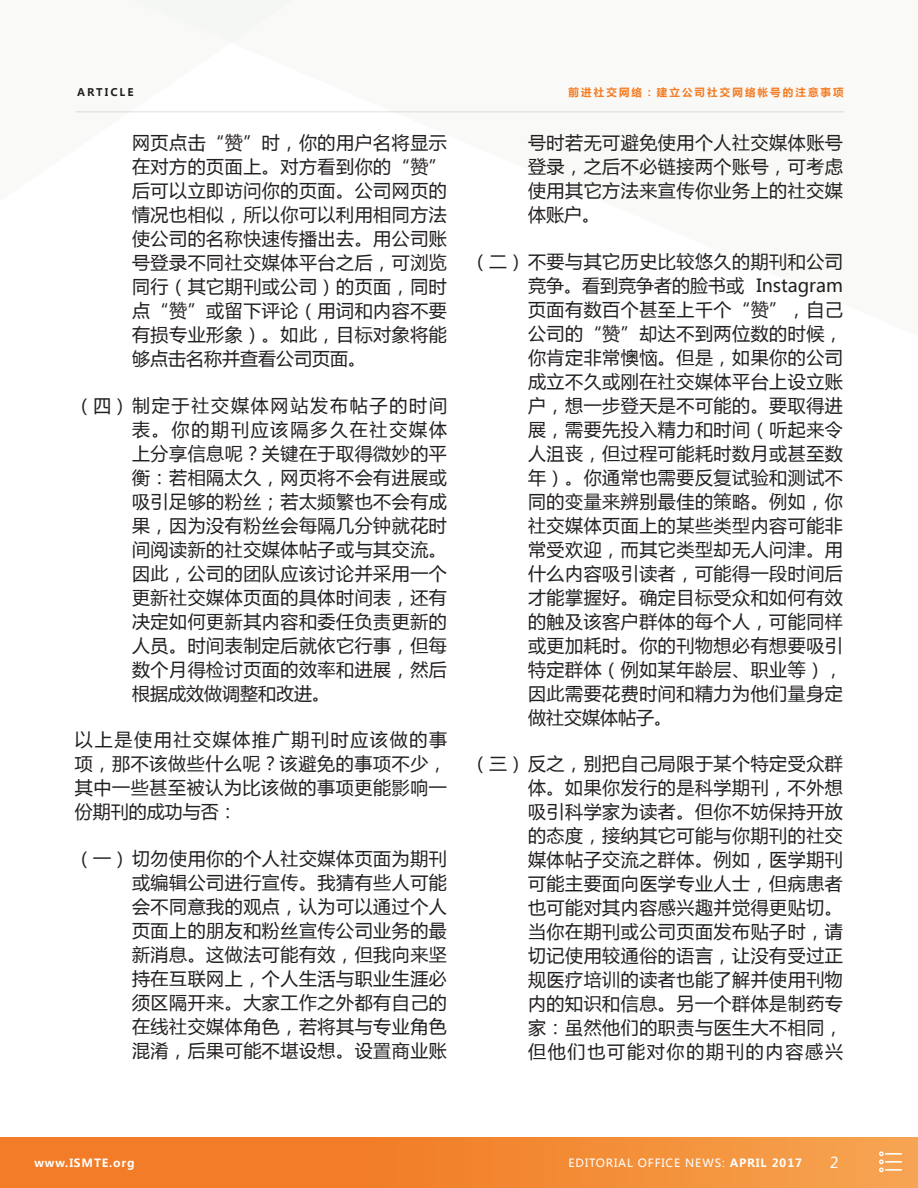
<style>
.page{position:relative;width:918px;height:1188px;background:#fff}
.page>*{position:absolute;margin:0;border:0;box-sizing:border-box;transform-origin:0 0}
.t1{font:18px/24px "Microsoft Ya Hei";letter-spacing:.03em;color:#231f20;text-align:justify}
.t2{font:15px "Microsoft Ya Hei";color:#fff}
.t3{font:11.25px "Microsoft Ya Hei";letter-spacing:.075em;color:#fff}
.t4{font:700 11.25px "Microsoft Ya Hei";letter-spacing:.075em;color:#fff}
.Section_Heading{font:700 10.5px "Microsoft Ya Hei";letter-spacing:.2em;color:#f47d25}
.Section_Heading-2{font:700 10.5px "Microsoft Ya Hei";letter-spacing:.2em;color:#231f20}
.s1{font-weight:700}
</style>
<div class="page">
<div style="left:0;top:1137px;width:918px;height:51px;background:linear-gradient(to right,#f1721c,#f59f4a)"></div>
<svg style="left:879px;top:1151px;width:23px;height:21px"></svg>
<hr style="left:76px;top:111px;width:768px;height:2px;background:#231f20">
<p class="Section_Heading-2" style="left:77px;top:85px;width:58px">ARTICLE</p>
<p class="Section_Heading" style="left:569px;top:85px;width:277px">前进社交网络：建立公司社交网络帐号的注意事项</p>
<p class="t1" style="left:132px;top:130px;width:316px">网页点击“赞”时，你的用户名将显示在对方的页面上。对方看到你的“赞”后可以立即访问你的页面。公司网页的情况也相似，所以你可以利用相同方法使公司的名称快速传播出去。用公司账号登录不同社交媒体平台之后，可浏览同行（其它期刊或公司）的页面，同时点“赞”或留下评论（用词和内容不要有损专业形象）。如此，目标对象将能够点击名称并查看公司页面。</p>
<p class="t1" style="left:132px;top:393px;width:317px;text-indent:-57px">（四）制定于社交媒体网站发布帖子的时间表。你的期刊应该隔多久在社交媒体上分享信息呢？关键在于取得微妙的平衡：若相隔太久，网页将不会有进展或吸引足够的粉丝；若太频繁也不会有成果，因为没有粉丝会每隔几分钟就花时间阅读新的社交媒体帖子或与其交流。因此，公司的团队应该讨论并采用一个更新社交媒体页面的具体时间表，还有决定如何更新其内容和委任负责更新的人员。时间表制定后就依它行事，但每数个月得检讨页面的效率和进展，然后根据成效做调整和改进。</p>
<p class="t1" style="left:75px;top:727px;width:374px">以上是使用社交媒体推广期刊时应该做的事项，那不该做些什么呢？该避免的事项不少，其中一些甚至被认为比该做的事项更能影响一份期刊的成功与否：</p>
<p class="t1" style="left:132px;top:846px;width:316px;text-indent:-57px">（一）切勿使用你的个人社交媒体页面为期刊或编辑公司进行宣传。我猜有些人可能会不同意我的观点，认为可以通过个人页面上的朋友和粉丝宣传公司业务的最新消息。这做法可能有效，但我向来坚持在互联网上，个人生活与职业生涯必须区隔开来。大家工作之外都有自己的在线社交媒体角色，若将其与专业角色混淆，后果可能不堪设想。设置商业账</p>
<p class="t1" style="left:528px;top:130px;width:316px">号时若无可避免使用个人社交媒体账号登录，之后不必链接两个账号，可考虑使用其它方法来宣传你业务上的社交媒体账户。</p>
<p class="t1" style="left:528px;top:249px;width:317px;text-indent:-57px">（二）不要与其它历史比较悠久的期刊和公司竞争。看到竞争者的脸书或 Instagram页面有数百个甚至上千个“赞”，自己公司的“赞”却达不到两位数的时候，你肯定非常懊恼。但是，如果你的公司成立不久或刚在社交媒体平台上设立账户，想一步登天是不可能的。要取得进展，需要先投入精力和时间（听起来令人沮丧，但过程可能耗时数月或甚至数年）。你通常也需要反复试验和测试不同的变量来辨别最佳的策略。例如，你社交媒体页面上的某些类型内容可能非常受欢迎，而其它类型却无人问津。用什么内容吸引读者，可能得一段时间后才能掌握好。确定目标受众和如何有效的触及该客户群体的每个人，可能同样或更加耗时。你的刊物想必有想要吸引特定群体（例如某年龄层、职业等），因此需要花费时间和精力为他们量身定做社交媒体帖子。</p>
<p class="t1" style="left:528px;top:751px;width:316px;text-indent:-57px">（三）反之，别把自己局限于某个特定受众群体。如果你发行的是科学期刊，不外想吸引科学家为读者。但你不妨保持开放的态度，接纳其它可能与你期刊的社交媒体帖子交流之群体。例如，医学期刊可能主要面向医学专业人士，但病患者也可能对其内容感兴趣并觉得更贴切。当你在期刊或公司页面发布贴子时，请切记使用较通俗的语言，让没有受过正规医疗培训的读者也能了解并使用刊物内的知识和信息。另一个群体是制药专家：虽然他们的职责与医生大不相同，但他们也可能对你的期刊的内容感兴</p>
<p class="t4" style="left:35px;top:1155px;width:101px">www.ISMTE.org</p>
<p class="t3" style="left:569px;top:1156px;width:235px">EDITORIAL OFFICE NEWS: <span class="s1">APRIL 2017</span></p>
<p class="t2" style="left:830px;top:1153px;width:10px">2</p>
</div>
